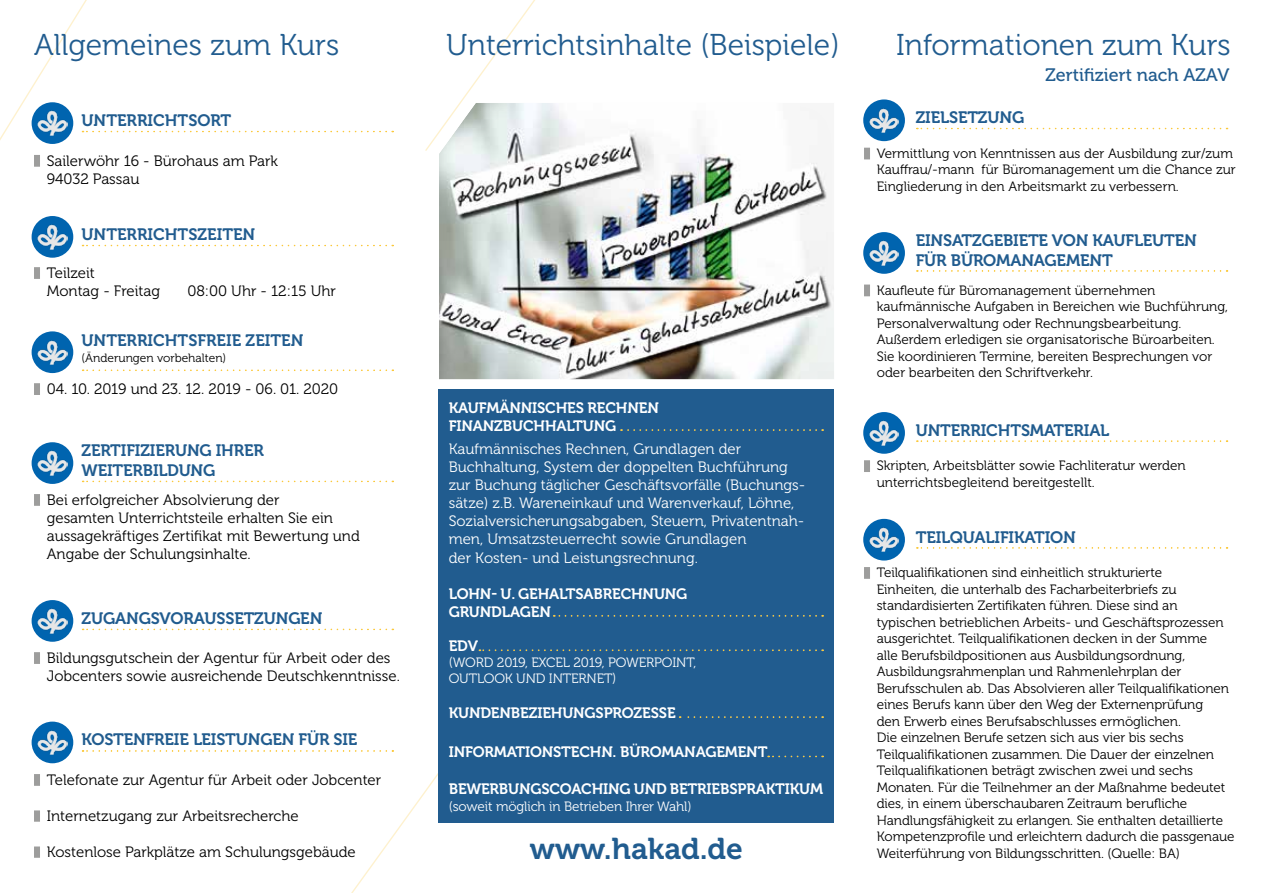
<style>
.page{position:relative;width:1263px;height:893px;background:#fff}
.page>*{position:absolute;margin:0;border:0;box-sizing:border-box;transform-origin:0 0}
.t1{font:30px "Museo 300";color:#215c8f}
.t2{font:30px "Museo 700";color:#215c8f}
.t3{font:18px "Museo 500";color:#215c8f}
.t4{font:16.5px/19.8px "Museo 700";letter-spacing:-.01em;color:#215c8f}
.t5{font:15px/18px "Museo 300";color:#000}
.t6{font:15px/18px "Museo 300";color:#fff}
.t7{font:15px/18px "Museo 700";letter-spacing:-.01em;color:#fff}
.t8{font:13.5px/16.5px "Museo 300";letter-spacing:-.005em;color:#000}
.t9{font:13.5px/16.2px "Museo 300";letter-spacing:-.01em;color:#fff}
.t10{font:12px "Museo 300";color:#000}
</style>
<div class="page">
<svg style="left:425px;top:0;width:110px;height:151px"></svg>
<div style="left:438px;top:389px;width:396px;height:434px;background:#215c8f"></div>
<div style="left:32px;top:722px;width:41px;height:41px;background:#0064af;border-radius:50%"></div>
<img style="left:38px;top:730px;width:29px;height:25px">
<div style="left:32px;top:331px;width:41px;height:42px;background:#0064af;border-radius:50%"></div>
<img style="left:38px;top:340px;width:29px;height:24px">
<div style="left:32px;top:442px;width:41px;height:42px;background:#0064af;border-radius:50%"></div>
<img style="left:38px;top:451px;width:29px;height:24px">
<div style="left:863px;top:99px;width:42px;height:42px;background:#0064af;border-radius:50%"></div>
<img style="left:869px;top:108px;width:30px;height:25px">
<div style="left:863px;top:412px;width:42px;height:42px;background:#0064af;border-radius:50%"></div>
<img style="left:869px;top:421px;width:30px;height:24px">
<div style="left:863px;top:519px;width:42px;height:41px;background:#0064af;border-radius:50%"></div>
<img style="left:869px;top:527px;width:30px;height:25px">
<div style="left:863px;top:232px;width:42px;height:42px;background:#0064af;border-radius:50%"></div>
<img style="left:869px;top:241px;width:30px;height:24px">
<div style="left:34px;top:774px;width:6px;height:12px;background:#9d9d9c"></div>
<div style="left:34px;top:810px;width:6px;height:12px;background:#9d9d9c"></div>
<div style="left:34px;top:846px;width:6px;height:12px;background:#9d9d9c"></div>
<div style="left:32px;top:600px;width:41px;height:42px;background:#0064af;border-radius:50%"></div>
<img style="left:38px;top:609px;width:29px;height:24px">
<div style="left:34px;top:383px;width:6px;height:12px;background:#9d9d9c"></div>
<div style="left:34px;top:494px;width:6px;height:12px;background:#9d9d9c"></div>
<div style="left:864px;top:148px;width:6px;height:11px;background:#9d9d9c"></div>
<div style="left:864px;top:460px;width:6px;height:12px;background:#9d9d9c"></div>
<div style="left:864px;top:567px;width:6px;height:12px;background:#9d9d9c"></div>
<div style="left:864px;top:285px;width:6px;height:11px;background:#9d9d9c"></div>
<div style="left:34px;top:652px;width:6px;height:12px;background:#9d9d9c"></div>
<hr style="left:80px;top:130px;width:314px;height:4px;background:#fff;opacity:.24">
<svg style="left:0;top:0;width:386px;height:279px"></svg>
<hr style="left:80px;top:244px;width:314px;height:4px;background:#fff;opacity:.24">
<div style="left:80px;top:368px;width:314px;height:5px;background:#fff;opacity:.24"></div>
<hr style="left:80px;top:480px;width:314px;height:4px;background:#fff;opacity:.24">
<hr style="left:914px;top:127px;width:314px;height:4px;background:#fff;opacity:.24">
<div style="left:914px;top:439px;width:314px;height:5px;background:#fff;opacity:.24"></div>
<div style="left:914px;top:546px;width:314px;height:5px;background:#fff;opacity:.24"></div>
<div style="left:914px;top:269px;width:314px;height:5px;background:#fff;opacity:.24"></div>
<div style="left:617px;top:428px;width:207px;height:5px;background:#fff;opacity:.24"></div>
<hr style="left:551px;top:614px;width:273px;height:4px;background:#fff;opacity:.24">
<hr style="left:81px;top:628px;width:313px;height:4px;background:#fff;opacity:.24">
<div style="left:676px;top:715px;width:148px;height:5px;background:#fff;opacity:.24"></div>
<hr style="left:764px;top:755px;width:60px;height:4px;background:#fff;opacity:.24">
<svg style="left:351px;top:750px;width:87px;height:143px"></svg>
<div style="left:81px;top:749px;width:312px;height:5px;background:#fff;opacity:.24"></div>
<div style="left:437px;top:102px;width:397px;height:278px;background:#fff;opacity:.24"></div>
<div style="left:478px;top:648px;width:346px;height:5px;background:#fff;opacity:.24"></div>
<h1 class="t1" style="left:34px;top:29px;width:307px">Allgemeines zum Kurs</h1>
<h1 class="t1" style="left:446px;top:29px;width:395px">Unterrichtsinhalte (Beispiele)</h1>
<h1 class="t1" style="left:896px;top:29px;width:336px">Informationen zum Kurs</h1>
<p class="t4" style="left:81px;top:111px;width:151px">UNTERRICHTSORT</p>
<p class="t5" style="left:47px;top:152px;width:233px">Sailerwöhr 16 - Bürohaus am Park<br>94032 Passau</p>
<p class="t4" style="left:81px;top:224px;width:175px">UNTERRICHTSZEITEN</p>
<p class="t5" style="left:47px;top:265px;width:115px">Teilzeit<br>Montag - Freitag</p>
<p class="t5" style="left:187px;top:283px;width:150px">08:00 Uhr - 12:15 Uhr</p>
<p class="t4" style="left:81px;top:330px;width:224px">UNTERRICHTSFREIE ZEITEN</p>
<p class="t10" style="left:81px;top:351px;width:146px">(Änderungen vorbehalten)</p>
<p class="t5" style="left:47px;top:381px;width:293px">04. 10. 2019 und 23. 12. 2019 - 06. 01. 2020</p>
<p class="t4" style="left:81px;top:441px;width:184px">ZERTIFIZIERUNG IHRER<br>WEITERBILDUNG</p>
<p class="t5" style="left:47px;top:491px;width:315px">Bei erfolgreicher Absolvierung der<br>gesamten Unterrichtsteile erhalten Sie ein aussagekräftiges Zertifikat mit Bewertung und Angabe der Schulungsinhalte.</p>
<p class="t4" style="left:81px;top:608px;width:242px">ZUGANGSVORAUSSETZUNGEN</p>
<p class="t5" style="left:47px;top:650px;width:355px">Bildungsgutschein der Agentur für Arbeit oder des<br>Jobcenters sowie ausreichende Deutschkenntnisse.</p>
<p class="t4" style="left:82px;top:730px;width:277px">KOSTENFREIE LEISTUNGEN FÜR SIE</p>
<p class="t5" style="left:47px;top:771px;width:336px">Telefonate zur Agentur für Arbeit oder Jobcenter</p>
<p class="t5" style="left:47px;top:807px;width:253px">Internetzugang zur Arbeitsrecherche</p>
<p class="t5" style="left:47px;top:843px;width:310px">Kostenlose Parkplätze am Schulungsgebäude</p>
<p class="t7" style="left:449px;top:399px;width:212px">KAUFMÄNNISCHES RECHNEN<br>FINANZBUCHHALTUNG</p>
<p class="t6" style="left:449px;top:441px;width:358px">Kaufmännisches Rechnen, Grundlagen der Buchhaltung, System der doppelten Buchführung zur Buchung täglicher Geschäftsvorfälle (Buchungs&shy;sätze) z.B. Wareneinkauf und Warenverkauf, Löhne, Sozialversicherungsabgaben, Steuern, Privatentnah&shy;men, Umsatzsteuerrecht sowie Grundlagen<br>der Kosten- und Leistungsrechnung.</p>
<p class="t7" style="left:449px;top:585px;width:240px">LOHN- U. GEHALTSABRECHNUNG<br>GRUNDLAGEN</p>
<p class="t7" style="left:449px;top:637px;width:31px">EDV</p>
<p class="t9" style="left:449px;top:655px;width:249px">(WORD 2019, EXCEL 2019, POWERPOINT,<br>OUTLOOK UND INTERNET)</p>
<p class="t7" style="left:449px;top:704px;width:228px">KUNDENBEZIEHUNGSPROZESSE</p>
<p class="t7" style="left:449px;top:743px;width:320px">INFORMATIONSTECHN. BÜROMANAGEMENT</p>
<p class="t7" style="left:449px;top:780px;width:376px">BEWERBUNGSCOACHING UND BETRIEBSPRAKTIKUM</p>
<p class="t9" style="left:449px;top:798px;width:244px">(soweit möglich in Betrieben Ihrer Wahl)</p>
<h1 class="t2" style="left:530px;top:831px;width:214px">www.hakad.de</h1>
<p class="t4" style="left:916px;top:108px;width:110px">ZIELSETZUNG</p>
<h2 class="t3" style="left:1045px;top:64px;width:185px">Zertifiziert nach AZAV</h2>
<p class="t8" style="left:877px;top:145px;width:361px">Vermittlung von Kenntnissen aus der Ausbildung zur/zum<br>Kauffrau/-mann für Büromanagement um die Chance zur<br>Eingliederung in den Arbeitsmarkt zu verbessern.</p>
<p class="t4" style="left:916px;top:231px;width:282px">EINSATZGEBIETE VON KAUFLEUTEN<br>FÜR BÜROMANAGEMENT</p>
<p class="t8" style="left:877px;top:282px;width:353px">Kaufleute für Büromanagement übernehmen kaufmännische Aufgaben in Bereichen wie Buchführung, Personalverwaltung oder Rechnungsbearbeitung.<br>Außerdem erledigen sie organisatorische Büroarbeiten.<br>Sie koordinieren Termine, bereiten Besprechungen vor oder bearbeiten den Schriftverkehr.</p>
<p class="t4" style="left:916px;top:421px;width:195px">UNTERRICHTSMATERIAL</p>
<p class="t8" style="left:877px;top:458px;width:310px">Skripten, Arbeitsblätter sowie Fachliteratur werden unterrichtsbegleitend bereitgestellt.</p>
<p class="t4" style="left:916px;top:527px;width:162px">TEILQUALIFIKATION</p>
<p class="t8" style="left:877px;top:565px;width:359px">Teilqualifikationen sind einheitlich strukturierte<br>Einheiten, die unterhalb des Facharbeiterbriefs zu standardisierten Zertifikaten führen. Diese sind an typischen betrieblichen Arbeits- und Geschäftsprozessen ausgerichtet. Teilqualifikationen decken in der Summe<br>alle Berufsbildpositionen aus Ausbildungsordnung, Ausbildungsrahmenplan und Rahmenlehrplan der Berufsschulen ab. Das Absolvieren aller Teilqualifikationen eines Berufs kann über den Weg der Externenprüfung<br>den Erwerb eines Berufsabschlusses ermöglichen.<br>Die einzelnen Berufe setzen sich aus vier bis sechs Teilqualifikationen zusammen. Die Dauer der einzelnen Teilqualifikationen beträgt zwischen zwei und sechs Monaten. Für die Teilnehmer an der Maßnahme bedeutet dies, in einem überschaubaren Zeitraum berufliche Handlungsfähigkeit zu erlangen. Sie enthalten detaillierte Kompetenzprofile und erleichtern dadurch die passgenaue Weiterführung von Bildungsschritten. (Quelle: BA)</p>
</div>
